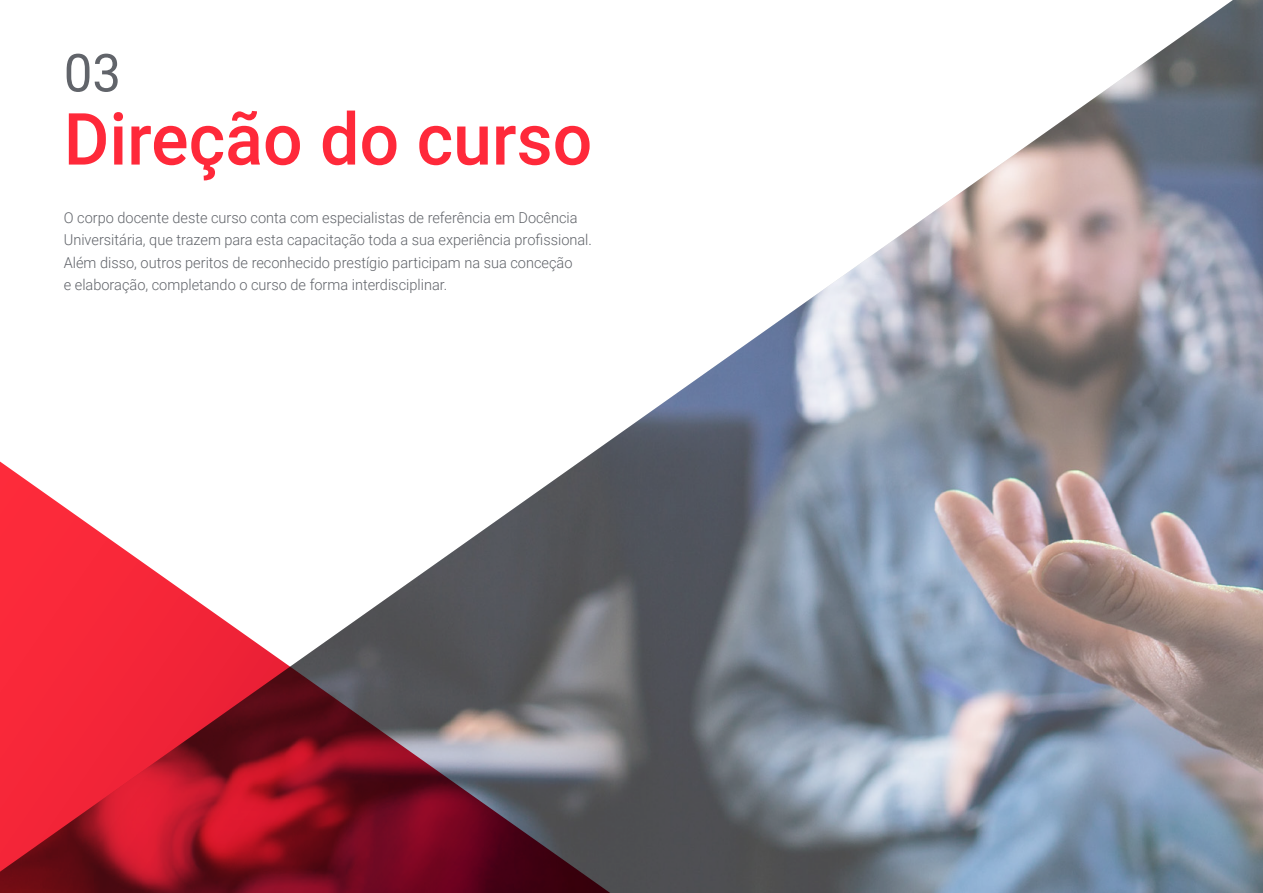
<style>
.page{position:relative;width:1263px;height:893px;background:#fff}
.page>*{position:absolute;margin:0;border:0;box-sizing:border-box;transform-origin:0 0}
.t1{font:500 72px "Roboto";color:#ff293a}
.t2{font:52.5px "Roboto";color:#61646a}
.t3{font:300 15px/22.5px "Roboto";color:#61646a}
</style>
<div class="page">
<img style="left:602px;top:0;width:661px;height:893px">
<svg style="left:0;top:446px;width:640px;height:447px"></svg>
<h2 class="t2" style="left:64px;top:36px;width:59px">03</h2>
<h1 class="t1" style="left:64px;top:89px;width:530px">Direção do curso</h1>
<p class="t3" style="left:64px;top:205px;width:530px">O corpo docente deste curso conta com especialistas de referência em Docência Universitária, que trazem para esta capacitação toda a sua experiência profissional.<br>Além disso, outros peritos de reconhecido prestígio participam na sua conceção<br>e elaboração, completando o curso de forma interdisciplinar.</p>
</div>
